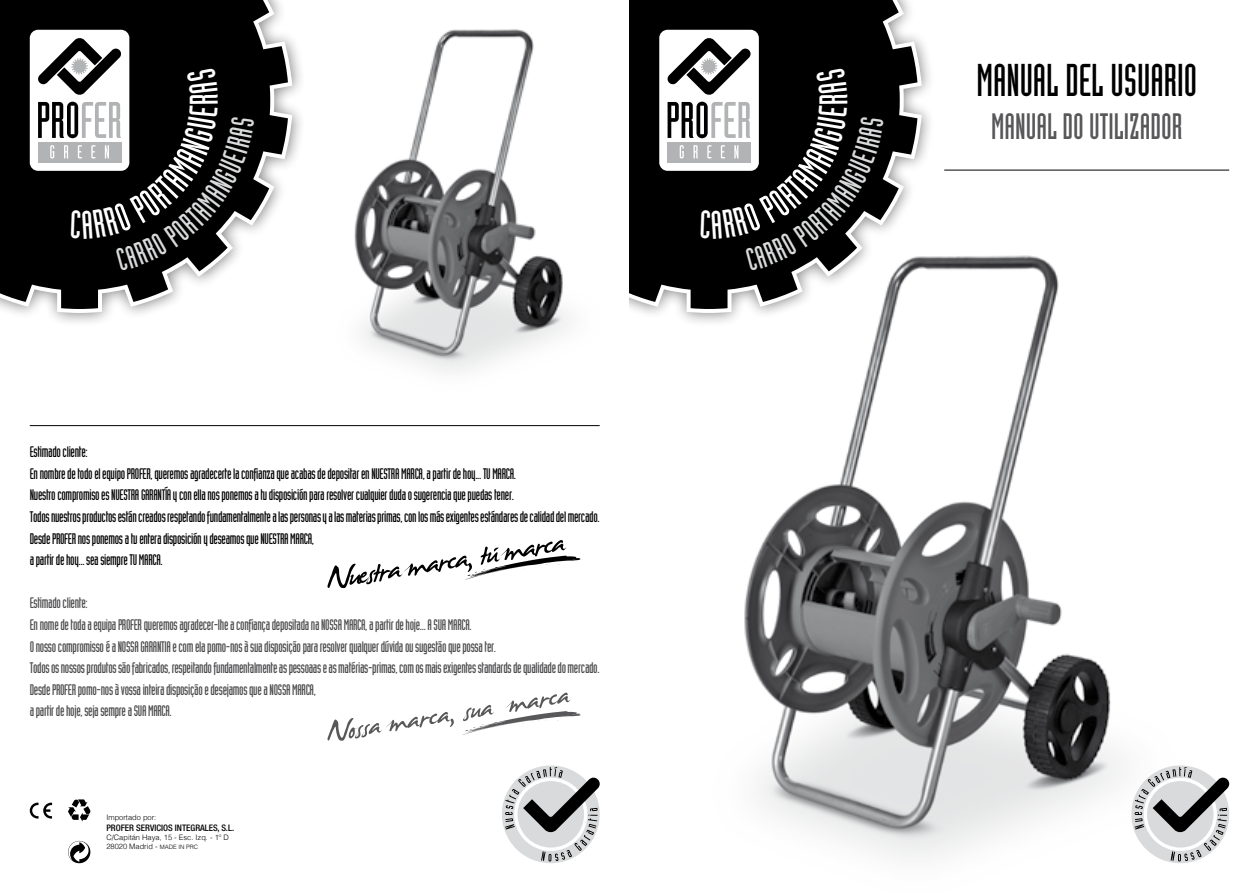
<style>
.page{position:relative;width:1259px;height:893px;background:#fff}
.page>*{position:absolute;margin:0;border:0;box-sizing:border-box;transform-origin:0 0}
.t1{font:45px "Industria Solid";color:#000}
.t2{font:36px "Industria Solid";color:#58585a}
.t3{font:15px/21.6px "Industria Solid";letter-spacing:-.02em;color:#000}
.t4{font:15px/21.6px "Industria Solid";letter-spacing:-.02em;color:#4b4b4d}
.t5{font:500 condensed 9px "Helvetica Neue";color:#000}
.t6{font:300 7.5px/9px "Helvetica";color:#000}
.s1{font-size:6px}
</style>
<div class="page">
<img style="left:354px;top:30px;width:215px;height:342px">
<div style="left:0;top:0;width:306px;height:327px;background:#000;opacity:.5"></div>
<svg style="left:0;top:0;width:292px;height:313px"></svg>
<svg style="left:0;top:0;width:288px;height:309px"></svg>
<svg style="left:0;top:0;width:256px;height:277px;background:#0c0c0c"></svg>
<div style="left:30px;top:30px;width:99px;height:141px;background:#fff;border-radius:8px"></div>
<svg style="left:502px;top:765px;width:98px;height:98px"></svg>
<svg style="left:462px;top:693px;width:119px;height:42px"></svg>
<svg style="left:327px;top:712px;width:127px;height:29px"></svg>
<svg style="left:327px;top:540px;width:256px;height:48px"></svg>
<hr style="left:30px;top:425px;width:570px;height:1px;background:#000">
<img style="left:744px;top:255px;width:377px;height:602px">
<div style="left:629px;top:0;width:306px;height:327px;background:#000;opacity:.5"></div>
<svg style="left:629px;top:0;width:292px;height:313px"></svg>
<svg style="left:629px;top:0;width:288px;height:309px"></svg>
<div style="left:629px;top:0;width:256px;height:277px;background:#000"></div>
<div style="left:659px;top:30px;width:100px;height:141px;background:#fff;border-radius:8px"></div>
<hr style="left:944px;top:170px;width:285px;height:1px;background:#000">
<svg style="left:1131px;top:765px;width:99px;height:98px"></svg>
<svg style="left:68px;top:841px;width:22px;height:22px"></svg>
<svg style="left:68px;top:799px;width:22px;height:23px"></svg>
<svg style="left:30px;top:803px;width:22px;height:16px"></svg>
<svg style="left:38px;top:37px;width:216px;height:234px"></svg>
<svg style="left:667px;top:37px;width:217px;height:234px"></svg>
<p class="t3" style="left:30px;top:441px;width:571px">Estimado cliente:<br>En nombre de todo el equipo PROFER, queremos agradecerte la confianza que acabas de depositar en NUESTRA MARCA, a partir de hoy... TU MARCA.<br>Nuestro compromiso es NUESTRA GARANTÍA y con ella nos ponemos a tu disposición para resolver cualquier duda o sugerencia que puedas tener.<br>Todos nuestros productos están creados respetando fundamentalmente a las personas y a las materias primas, con los más exigentes estándares de calidad del mercado.<br>Desde PROFER nos ponemos a tu entera disposición y deseamos que NUESTRA MARCA,<br>a partir de hoy... sea siempre TU MARCA.</p>
<p class="t4" style="left:30px;top:592px;width:571px">Estimado cliente:<br>En nome de toda a equipa PROFER queremos agradecer-lhe a confiança depositada na NOSSA MARCA, a partir de hoje... A SUA MARCA.<br>O nosso compromisso é a NOSSA GARANTIA e com ela pomo-nos à sua disposição para resolver qualquer dúvida ou sugestão que possa ter.<br>Todos os nossos produtos são fabricados, respeitando fundamentalmente as pessoaas e as matérias-primas, com os mais exigentes standards de qualidade do mercado.<br>Desde PROFER pomo-nos à vossa inteira disposição e desejamos que a NOSSA MARCA,<br>a partir de hoje, seja sempre a SUA MARCA.</p>
<p class="t6" style="left:106px;top:812px;width:52px">Importado por:</p>
<p class="t5" style="left:106px;top:822px;width:129px">PROFER SERVICIOS INTEGRALES, S.L.</p>
<p class="t6" style="left:106px;top:832px;width:124px">C/Capitán Haya, 15 - Esc. Izq. - 1º D<br>28020 Madrid - <span class="s1">MADE IN PRC</span></p>
<h1 class="t1" style="left:976px;top:55px;width:222px">MANUAL DEL USUARIO</h1>
<h2 class="t2" style="left:991px;top:107px;width:193px">MANUAL DO UTILIZADOR</h2>
</div>
